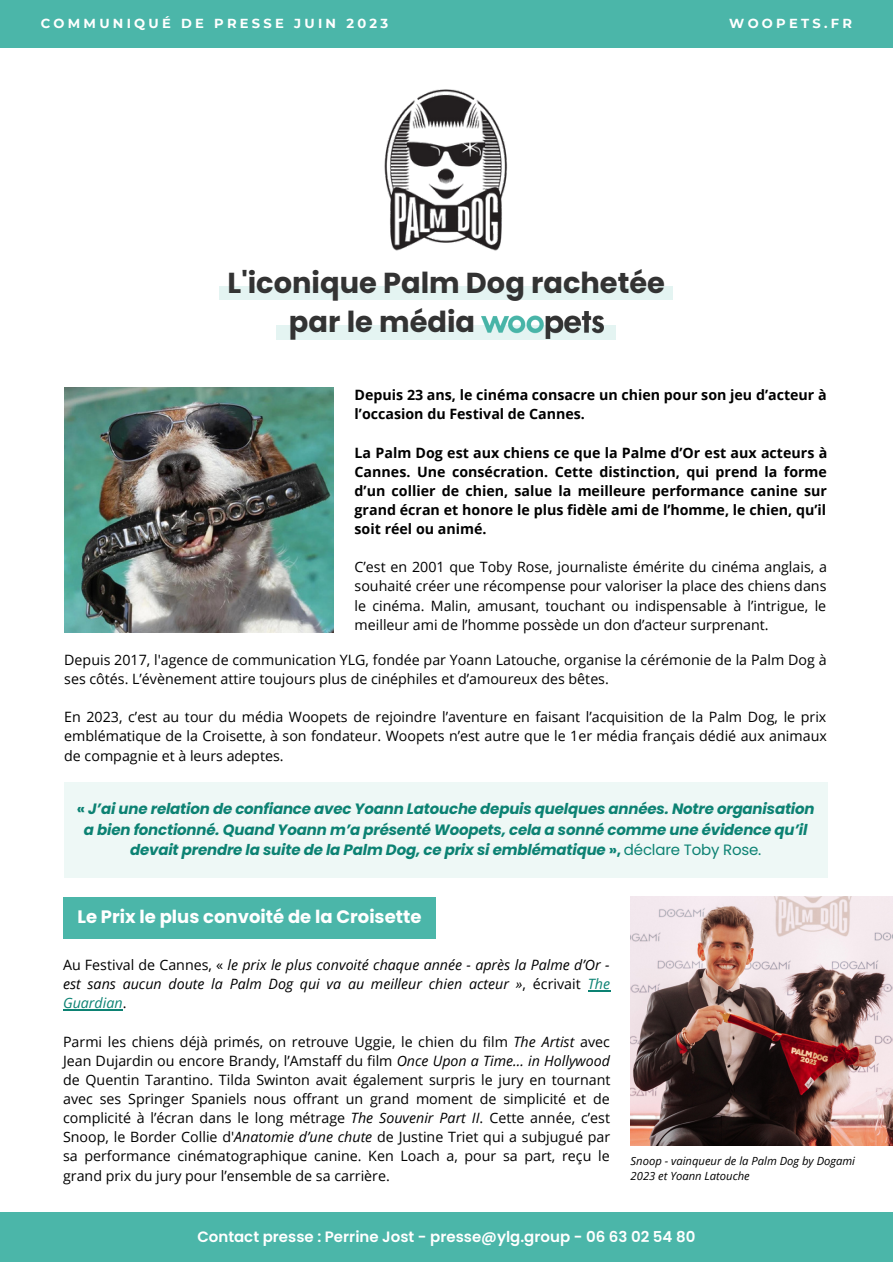
<style>
.page{position:relative;width:893px;height:1264px;background:#fff}
.page>*{position:absolute;margin:0;border:0;box-sizing:border-box;transform-origin:0 0}
.t1{font:700 28.8px "Poppins";color:#333}
.t2{font:700 18px "Poppins";color:#fff}
.t3{font:italic 700 15px/20.2px "Poppins";letter-spacing:-.01em;color:#0c8273;text-align:center}
.t4{font:600 15px "Poppins";color:#fff}
.t5{font:14.25px/19px "Open Sans";color:#000;text-align:justify}
.t6{font:700 14.25px/19px "Open Sans";color:#000}
.t7{font:italic 14.25px/19px "Open Sans";color:#000;text-align:justify}
.t8{font:700 13.05px "Montserrat";letter-spacing:.25em;color:#fff}
.t9{font:italic 11.25px/15px "Open Sans";color:#000}
.s1{font-style:normal}
.s2{font-weight:400;font-style:normal}
.s3{color:#0c8273}
.s4{font-style:italic}
</style>
<div class="page">
<div style="left:0;top:1212px;width:892px;height:50px;background:#4bb6a9"></div>
<div style="left:219px;top:286px;width:454px;height:14px;background:#e4f4f2"></div>
<div style="left:277px;top:325px;width:338px;height:14px;background:#e4f4f2"></div>
<img style="left:384px;top:89px;width:123px;height:162px">
<div style="left:0;top:0;width:892px;height:48px;background:#4bb6a9"></div>
<img style="left:64px;top:387px;width:269px;height:245px">
<div style="left:63px;top:896px;width:373px;height:42px;background:#4bb6a9"></div>
<div style="left:64px;top:782px;width:763px;height:95px;background:#eef8f6"></div>
<img style="left:481px;top:311px;width:122px;height:27px">
<svg style="left:588px;top:990px;width:22px;height:1px"></svg>
<hr style="left:63px;top:1009px;width:60px;height:1px;background:#0c8273">
<img style="left:630px;top:896px;width:262px;height:249px">
<p class="t8" style="left:41px;top:15px;width:349px">COMMUNIQUÉ DE PRESSE JUIN 2023</p>
<p class="t8" style="left:729px;top:15px;width:124px">WOOPETS.FR</p>
<p class="t1" style="left:228px;top:262px;width:439px">L'iconique Palm Dog rachetée</p>
<p class="t1" style="left:289px;top:302px;width:188px">par le média</p>
<p class="t6" style="left:354px;top:385px;width:473px">Depuis 23 ans, le cinéma consacre un chien pour son jeu d’acteur à l’occasion du Festival de Cannes.</p>
<p class="t6" style="left:354px;top:442px;width:474px;text-align:justify">La Palm Dog est aux chiens ce que la Palme d’Or est aux acteurs à Cannes. Une consécration. Cette distinction, qui prend la forme d’un collier de chien, salue la meilleure performance canine sur grand écran et honore le plus fidèle ami de l’homme, le chien, qu’il soit réel ou animé.</p>
<p class="t5" style="left:354px;top:557px;width:474px">C’est en 2001 que Toby Rose, journaliste émérite du cinéma anglais, a souhaité créer une récompense pour valoriser la place des chiens dans le cinéma. Malin, amusant, touchant ou indispensable à l’intrigue, le meilleur ami de l’homme possède un don d’acteur surprenant.</p>
<p class="t5" style="left:64px;top:650px;width:764px">Depuis 2017, l'agence de communication YLG, fondée par Yoann Latouche, organise la cérémonie de la Palm Dog à ses côtés. L’évènement attire toujours plus de cinéphiles et d’amoureux des bêtes.</p>
<p class="t5" style="left:64px;top:707px;width:764px">En 2023, c’est au tour du média Woopets de rejoindre l’aventure en faisant l’acquisition de la Palm Dog, le prix emblématique de la Croisette, à son fondateur. Woopets n’est autre que le 1er média français dédié aux animaux de compagnie et à leurs adeptes.</p>
<p class="t3" style="left:77px;top:799px;width:739px"><span class="s1">«</span> J’ai une relation de confiance avec Yoann Latouche depuis quelques années. Notre organisation a bien fonctionné. Quand Yoann m’a présenté Woopets, cela a sonné comme une évidence qu’il devait prendre la suite de la Palm Dog, ce prix si emblématique <span class="s1">»,</span> <span class="s2">déclare Toby Rose.</span></p>
<p class="t2" style="left:77px;top:904px;width:345px">Le Prix le plus convoité de la Croisette</p>
<p class="t7" style="left:63px;top:955px;width:548px"><span class="s1">Au Festival de Cannes, «</span> le prix le plus convoité chaque année - après la Palme d’Or - est sans aucun doute la Palm Dog qui va au meilleur chien acteur »<span class="s1">, écrivait</span> <span class="s3">The Guardian</span><span class="s1">.</span></p>
<p class="t5" style="left:63px;top:1031px;width:549px">Parmi les chiens déjà primés, on retrouve Uggie, le chien du film <span class="s4">The Artist</span> avec Jean Dujardin ou encore Brandy, l’Amstaff du film <span class="s4">Once Upon a Time… in Hollywood </span>de Quentin Tarantino. Tilda Swinton avait également surpris le jury en tournant avec ses Springer Spaniels nous offrant un grand moment de simplicité et de complicité à l’écran dans le long métrage <span class="s4">The Souvenir Part II</span>. Cette année, c’est Snoop, le Border Collie d'<span class="s4">Anatomie d’une chute</span> de Justine Triet qui a subjugué par sa performance cinématographique canine. Ken Loach a, pour sa part, reçu le grand prix du jury pour l’ensemble de sa carrière.</p>
<p class="t9" style="left:630px;top:1152px;width:226px">Snoop - vainqueur de la Palm Dog by Dogami<br>2023 et Yoann Latouche</p>
<p class="t4" style="left:197px;top:1225px;width:499px">Contact presse : Perrine Jost - presse@ylg.group - 06 63 02 54 80</p>
</div>
